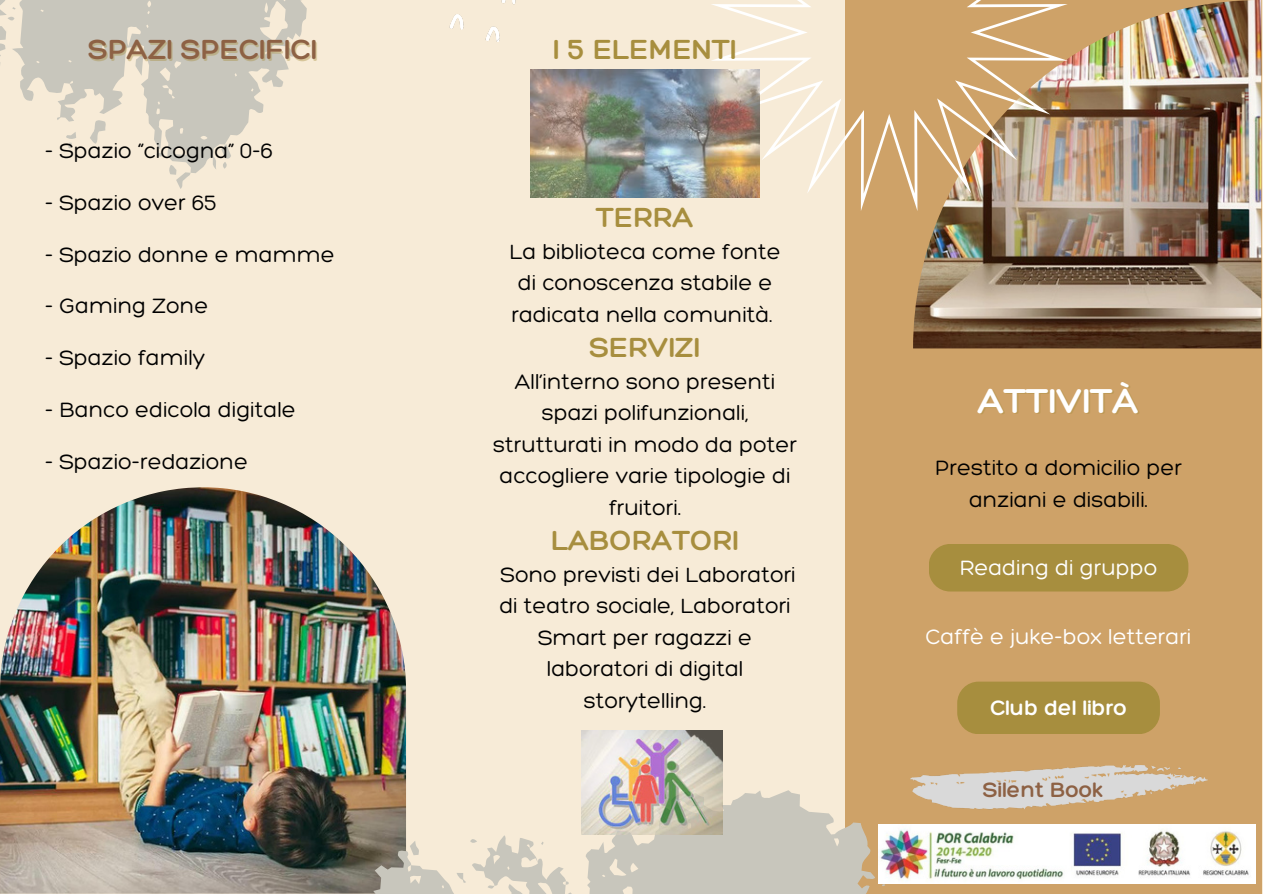
<style>
.page{position:relative;width:1263px;height:894px;background:#fff}
.page>*{position:absolute;margin:0;border:0;box-sizing:border-box;transform-origin:0 0}
.t1{font:300 37.5px "Hero";color:#fff}
.t2{font:300 30px "Hero";color:#a78e3e}
.t3{font:300 30px "Hero";color:#8d6144}
.t4{font:300 22.5px/31.5px "Hero";color:#000;text-align:center}
.t5{font:300 22.5px "Hero";color:#fff}
.t6{font:300 22.5px "Hero";color:#fff}
.t7{font:300 22.5px "Hero";color:#8d6144}
</style>
<div class="page">
<div style="left:0;top:0;width:1263px;height:893px;background:#f7ebd7"></div>
<div style="left:845px;top:0;width:416px;height:893px;background:#cea268"></div>
<img style="left:913px;top:0;width:348px;height:348px">
<svg style="left:0;top:0;width:307px;height:173px;fill:#c8c6bc"></svg>
<svg style="left:89px;top:118px;width:18px;height:26px"></svg>
<svg style="left:135px;top:55px;width:8px;height:21px"></svg>
<svg style="left:168px;top:165px;width:23px;height:24px"></svg>
<svg style="left:285px;top:46px;width:11px;height:12px"></svg>
<svg style="left:210px;top:143px;width:22px;height:27px"></svg>
<svg style="left:66px;top:131px;width:11px;height:18px"></svg>
<svg style="left:156px;top:152px;width:8px;height:5px"></svg>
<svg style="left:7px;top:16px;width:8px;height:6px"></svg>
<svg style="left:55px;top:116px;width:6px;height:4px"></svg>
<svg style="left:12px;top:7px;width:4px;height:3px"></svg>
<img style="left:0;top:487px;width:406px;height:406px">
<svg style="left:272px;top:755px;width:610px;height:138px"></svg>
<svg style="left:409px;top:840px;width:11px;height:15px"></svg>
<svg style="left:487px;top:883px;width:8px;height:6px"></svg>
<svg style="left:470px;top:837px;width:7px;height:6px"></svg>
<svg style="left:456px;top:872px;width:10px;height:12px"></svg>
<img style="left:879px;top:824px;width:377px;height:58px">
<svg style="left:711px;top:0;width:356px;height:210px"></svg>
<img style="left:449px;top:0;width:67px;height:42px">
<img style="left:531px;top:70px;width:228px;height:128px">
<img style="left:581px;top:730px;width:141px;height:104px">
<img style="left:910px;top:765px;width:297px;height:44px">
<div style="left:957px;top:681px;width:203px;height:53px;background:#a78e3e;border-radius:21px"></div>
<div style="left:929px;top:544px;width:259px;height:47px;background:#a78e3e;border-radius:21px"></div>
<h2 class="t3" style="left:89px;top:31px;width:230px">SPAZI SPECIFICI</h2>
<p class="t4" style="left:45px;top:134px;width:230px">- Spazio “cicogna” 0-6</p>
<p class="t4" style="left:45px;top:186px;width:174px">- Spazio over 65</p>
<p class="t4" style="left:45px;top:238px;width:291px">- Spazio donne e mamme</p>
<p class="t4" style="left:45px;top:290px;width:165px">- Gaming Zone</p>
<p class="t4" style="left:45px;top:341px;width:162px">- Spazio family</p>
<p class="t4" style="left:45px;top:393px;width:252px">- Banco edicola digitale</p>
<p class="t4" style="left:45px;top:445px;width:204px">- Spazio-redazione</p>
<h2 class="t2" style="left:553px;top:31px;width:185px">I 5 ELEMENTI</h2>
<h2 class="t2" style="left:596px;top:198px;width:99px">TERRA</h2>
<p class="t4" style="left:509px;top:235px;width:273px;text-align:left">La biblioteca come fonte di conoscenza stabile e radicata nella comunità.</p>
<h2 class="t2" style="left:590px;top:328px;width:112px">SERVIZI</h2>
<p class="t4" style="left:493px;top:365px;width:305px">All’interno sono presenti spazi polifunzionali, strutturati in modo da poter accogliere varie tipologie di fruitori.</p>
<h2 class="t2" style="left:551px;top:521px;width:190px">LABORATORI</h2>
<p class="t4" style="left:499px;top:558px;width:298px">Sono previsti dei Laboratori di teatro sociale, Laboratori<br>Smart per ragazzi e laboratori di digital storytelling.</p>
<h1 class="t1" style="left:978px;top:377px;width:162px">ATTIVITÀ</h1>
<p class="t4" style="left:935px;top:451px;width:248px">Prestito a domicilio per anziani e disabili.</p>
<p class="t5" style="left:960px;top:553px;width:199px">Reading di gruppo</p>
<p class="t5" style="left:926px;top:623px;width:267px">Caffè e juke-box letterari</p>
<p class="t6" style="left:990px;top:693px;width:138px">Club del libro</p>
<p class="t7" style="left:983px;top:775px;width:122px">Silent Book</p>
</div>
